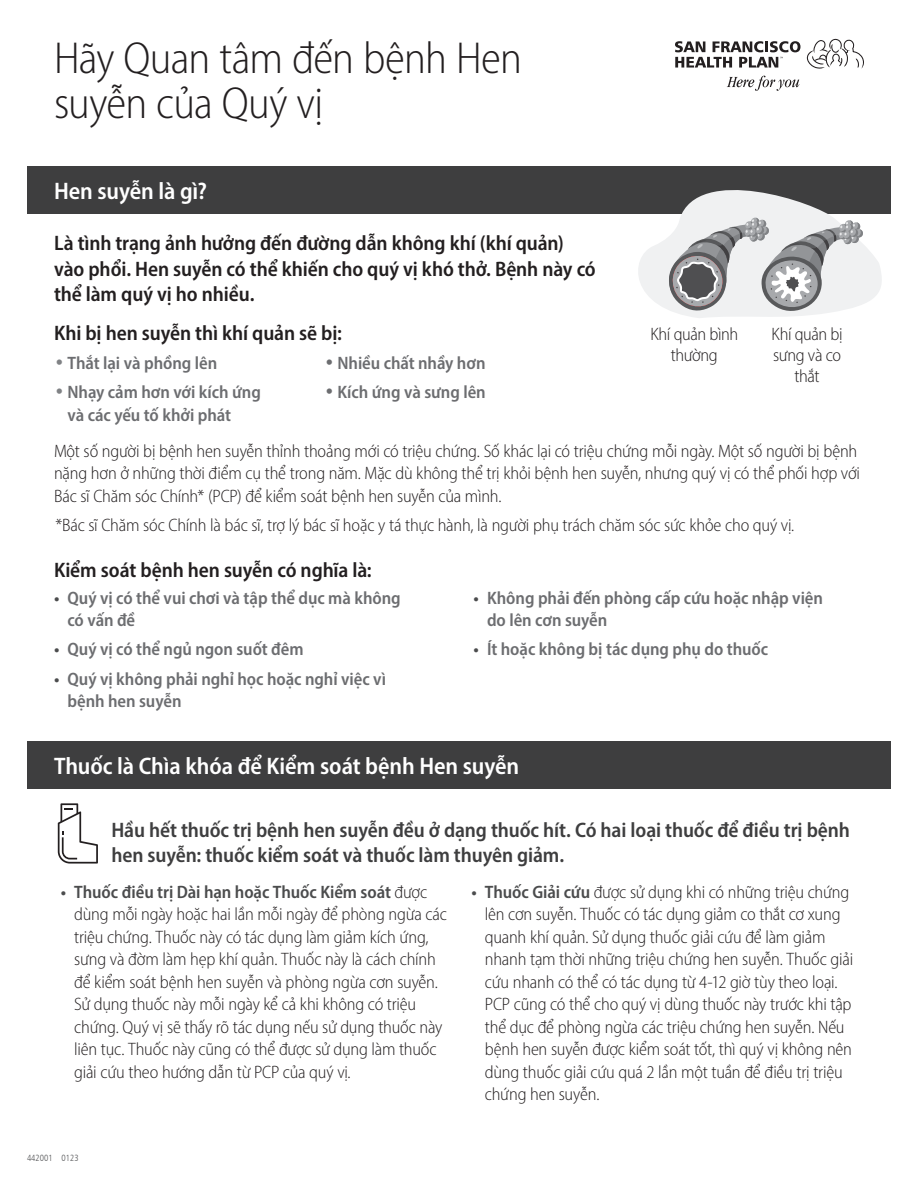
<style>
.page{position:relative;width:918px;height:1188px;background:#fff}
.page>*{position:absolute;margin:0;border:0;box-sizing:border-box;transform-origin:0 0}
.Main_Heads{font:300 semi-condensed 45px/45px "Myriad Pro";letter-spacing:-.02em;color:#231f20}
._16pt_subhead{font:600 semi-condensed 24px "Myriad Pro";letter-spacing:-.005em;color:#fff}
.Header_bars{font:600 semi-condensed 24px "Myriad Pro";letter-spacing:-.005em;color:#fff}
._14pt_body{font:600 semi-condensed 21px/25.5px "Myriad Pro";letter-spacing:-.005em;color:#231f20}
._14pt_body-2{font:600 semi-condensed 21px/25.5px "Myriad Pro";letter-spacing:-.005em;color:#3e3e3f}
.Sub_Heads{font:600 semi-condensed 21px "Myriad Pro";letter-spacing:-.005em;color:#231f20}
.Body{font:300 semi-condensed 18px/22.5px "Myriad Pro";letter-spacing:-.01em;color:#231f20}
.t1{font:600 semi-condensed 18px/22.5px "Myriad Pro";letter-spacing:-.005em;color:#6c6d70}
.t2{font:9px "Humanist 777 BT Light Condensed B";color:#57585a}
.s1{font-family:"Humanist 777 BT Bold Condensed B";font-weight:400;font-stretch:normal;color:#808285}
.s2{font-family:"Humanist 777 BT Light Condensed B";font-weight:400;font-stretch:normal}
.s3{color:#4b4c4d}
.s4{font-weight:600;color:#4b4c4d}
</style>
<div class="page">
<svg style="left:675px;top:41px;width:125px;height:27px"></svg>
<svg style="left:727px;top:76px;width:72px;height:15px"></svg>
<svg style="left:807px;top:39px;width:57px;height:30px"></svg>
<div style="left:27px;top:741px;width:864px;height:48px;background:#3e3e3f"></div>
<div style="left:27px;top:166px;width:864px;height:48px;background:#3e3e3f"></div>
<svg style="left:638px;top:190px;width:244px;height:128px"></svg>
<svg style="left:58px;top:803px;width:40px;height:61px"></svg>
<p class="Main_Heads" style="left:54px;top:35px;width:470px">Hãy Quan tâm đến bệnh Hen suyễn của Quý vị</p>
<p class="Header_bars" style="left:54px;top:176px;width:154px">Hen suyễn là gì?</p>
<p class="_14pt_body" style="left:54px;top:230px;width:543px">Là tình trạng ảnh hưởng đến đường dẫn không khí (khí quản) vào phổi. Hen suyễn có thể khiến cho quý vị khó thở. Bệnh này có thể làm quý vị ho nhiều.</p>
<p class="Sub_Heads" style="left:54px;top:320px;width:290px">Khi bị hen suyễn thì khí quản sẽ bị:</p>
<p class="t1" style="left:54px;top:352px;width:165px"><span class="s1">•</span> Thắt lại và phồng lên</p>
<p class="t1" style="left:324px;top:352px;width:163px"><span class="s2">•</span> Nhiều chất nhầy hơn</p>
<p class="t1" style="left:54px;top:381px;width:208px"><span class="s1">•</span> Nhạy cả m hơn với kích ứng</p>
<p class="t1" style="left:324px;top:381px;width:163px"><span class="s2">•</span> Kích ứng và sưng lên</p>
<p class="t1" style="left:68px;top:403px;width:165px">và các yếu tố khởi phát</p>
<p class="Body" style="left:54px;top:440px;width:808px">Một số người bị bệnh hen suyễn thỉnh thoảng mới có triệu chứng. Số khác lại có triệu chứng mỗi ngày. Một số người bị bệnh nặng hơn ở những thời điểm cụ thể trong năm. Mặc dù không thể trị khỏi bệnh hen suyễn, nhưng quý vị có thể phối hợp với<br>Bác sĩ Chăm sóc Chính* (PCP) để kiểm soát bệnh hen suyễn của mình.</p>
<p class="Body" style="left:55px;top:514px;width:740px">*Bác sĩ Chăm sóc Chính là bác sĩ, trợ lý bác sĩ hoặc y tá thực hành, là người phụ trách chăm sóc sức khỏe cho quý vị.</p>
<p class="Body" style="left:650px;top:323px;width:89px;line-height:21px;text-align:center">Khí quản bình thường</p>
<p class="Body" style="left:772px;top:323px;width:71px;line-height:21px;text-align:center">Khí quản bị sưng và co thắt</p>
<p class="_14pt_body" style="left:54px;top:557px;width:319px">Kiểm soát bệnh hen suyễn có nghĩa là:</p>
<p class="t1" style="left:68px;top:586px;width:335px;text-indent:-14px"><span class="s3">•</span> Quý vị có thể vui chơi và tập thể dục mà không có vấn đề</p>
<p class="t1" style="left:54px;top:638px;width:251px"><span class="s3">•</span> Quý vị có thể ngủ ngon suốt đêm</p>
<p class="t1" style="left:68px;top:667px;width:320px;text-indent:-14px"><span class="s3">•</span> Quý vị không phải nghỉ học hoặc nghỉ việc vì bệnh hen suyễn</p>
<p class="t1" style="left:487px;top:586px;width:337px;text-indent:-14px"><span class="s3">•</span> Không phải đến phòng cấp cứu hoặc nhập viện do lên cơn suyễn</p>
<p class="t1" style="left:474px;top:638px;width:296px"><span class="s3">•</span> Ít hoặc không bị tác dụng phụ do thuốc</p>
<p class="_16pt_subhead" style="left:54px;top:751px;width:467px">Thuốc là Chìa khóa để Kiểm soát bệnh Hen suyễn</p>
<p class="_14pt_body-2" style="left:111px;top:816px;width:740px">Hầu hết thuốc trị bệnh hen suyễn đều ở dạng thuốc hít. Có hai loại thuốc để điều trị bệnh hen suyễn: thuốc kiểm soát và thuốc làm thuyên giảm.</p>
<p class="Body" style="left:74px;top:880px;width:374px;text-indent:-14px"><span class="s4">• Thuốc điều trị Dài hạ n hoặc Thuốc Kiểm soát</span> được dùng mỗi ngày hoặc hai lần mỗi ngày để phòng ngừa các triệu chứng. Thuốc này có tác dụng làm giảm kích ứng, sưng và đờm làm hẹp khí quản. Thuốc này là cách chính để kiểm soát bệnh hen suyễn và phòng ngừa cơn suyễn.<br>Sử dụng thuốc này mỗi ngày kể cả khi không có triệu chứng. Quý vị sẽ thấy rõ tác dụng nếu sử dụng thuốc này liên tục. Thuốc này cũng có thể được sử dụng làm thuốc giải cứu theo hướng dẫn từ PCP của quý vị.</p>
<p class="Body" style="left:485px;top:880px;width:370px;text-indent:-14px"><span class="s4">• Thuốc Giải cứu</span> được sử dụng khi có những triệu chứng lên cơn suyễn. Thuốc có tác dụng giảm co thắt cơ xung quanh khí quản. Sử dụng thuốc giải cứu để làm giảm nhanh tạm thời những triệu chứng hen suyễn. Thuốc giải cứu nhanh có thể có tác dụng từ 4-12 giờ tùy theo loại.<br>PCP cũ ng có thể cho quý vị dùng thuốc này trước khi tập thể dục để phòng ngừa các triệu chứng hen suyễn. Nếu bệnh hen suyễn được kiểm soát tốt, thì quý vị không nên dùng thuốc giải cứu quá 2 lần một tuần để điều trị triệu chứng hen suyễn.</p>
<p class="t2" style="left:27px;top:1152px;width:53px">442001 0123</p>
</div>
